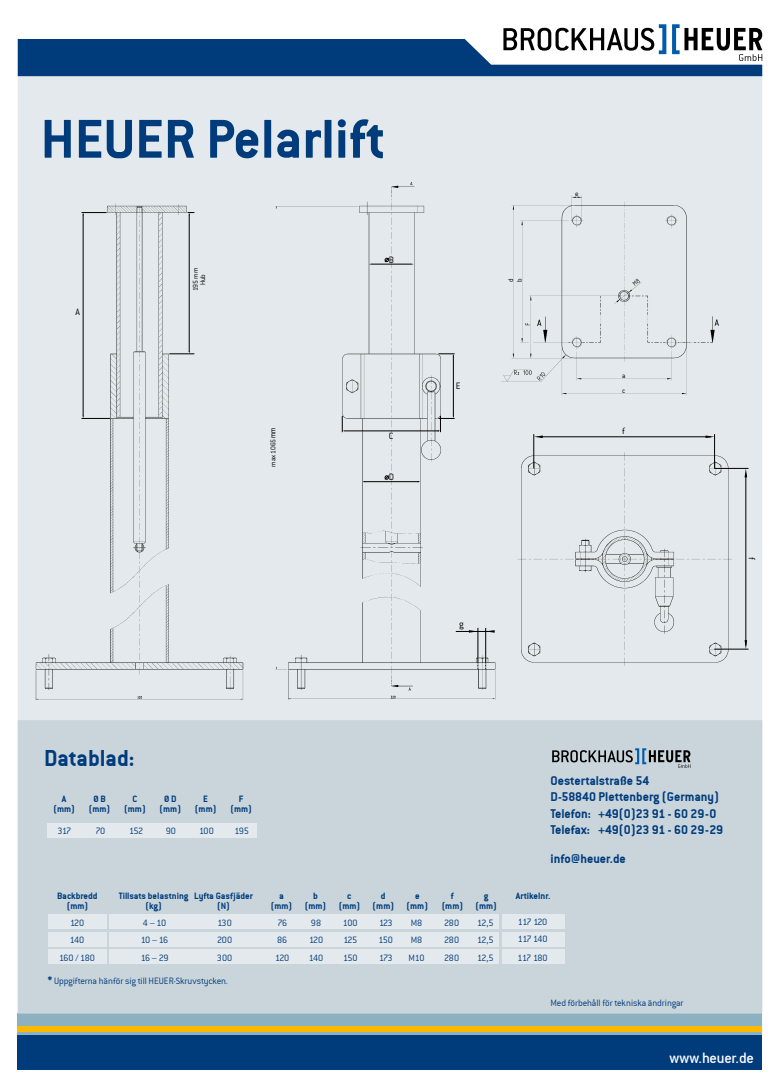
<style>
.page{position:relative;width:780px;height:1088px;background:#fff}
.page>*{position:absolute;margin:0;border:0;box-sizing:border-box;transform-origin:0 0}
.t1{font:60px "Conduit ITCTT Bold";color:#003c7c}
.t2{font:25px "Conduit ITCTT Bold";letter-spacing:-.005em;color:#003c7c}
.t3{font:16.25px "Conduit Md ITCTT Medium";letter-spacing:-.015em;color:#fff}
.t4{font:13.75px/16.5px "Conduit ITCTT Bold";color:#003c7c}
.t5{font:10px/18px "Conduit ITCTT Light";letter-spacing:-.02em;color:#003c7c}
.t6{font:10px/10px "Conduit ITCTT Bold";color:#003c7c;text-align:center}
.t7{font:10px "Conduit ITCTT Light";color:#003c7c}
.t8{font:10px "Conduit ITCTT Light";color:#000}
.t9{font:7.5px/15px "Conduit ITCTT Light";letter-spacing:-.02em;color:#000}
.s1{font-family:"Arial Narrow"}
.s2{font-family:"Conduit ITCTT Bold";font-size:11.25px}
</style>
<div class="page">
<div style="left:18px;top:75px;width:744px;height:957px;background:#e3e9ec"></div>
<div style="left:18px;top:1013px;width:744px;height:24px;background:#8cb2c2"></div>
<div style="left:18px;top:1026px;width:744px;height:5px;background:#fbba00"></div>
<div style="left:18px;top:1035px;width:744px;height:35px;background:#003c7c"></div>
<svg style="left:18px;top:24px;width:744px;height:52px"></svg>
<div style="left:18px;top:720px;width:744px;height:293px;background:#cad5db"></div>
<img style="left:35px;top:182px;width:714px;height:518px">
<img style="left:497px;top:182px;width:228px;height:231px">
<hr style="left:371px;top:264px;width:40px;height:1px;background:#000">
<hr style="left:363px;top:481px;width:56px;height:1px;background:#000">
<hr style="left:344px;top:431px;width:95px;height:1px;background:#000">
<hr style="left:453px;top:355px;width:1px;height:61px;background:#000">
<hr style="left:83px;top:214px;width:1px;height:202px;background:#000">
<hr style="left:189px;top:214px;width:1px;height:138px;background:#000">
<svg style="left:81px;top:212px;width:26px;height:3px"></svg>
<svg style="left:187px;top:212px;width:7px;height:3px"></svg>
<svg style="left:438px;top:354px;width:16px;height:2px"></svg>
<svg style="left:342px;top:416px;width:3px;height:16px"></svg>
<svg style="left:437px;top:416px;width:17px;height:16px"></svg>
<svg style="left:81px;top:416px;width:29px;height:3px"></svg>
<svg style="left:169px;top:351px;width:25px;height:4px"></svg>
<svg style="left:384px;top:258px;width:5px;height:4px"></svg>
<svg style="left:384px;top:475px;width:5px;height:5px"></svg>
<hr style="left:539px;top:436px;width:172px;height:1px;background:#000">
<hr style="left:533px;top:434px;width:1px;height:34px;background:#000">
<hr style="left:714px;top:434px;width:1px;height:34px;background:#000">
<svg style="left:705px;top:435px;width:9px;height:3px"></svg>
<svg style="left:534px;top:435px;width:8px;height:3px"></svg>
<hr style="left:456px;top:631px;width:37px;height:1px;background:#000">
<hr style="left:477px;top:628px;width:1px;height:34px;background:#000">
<hr style="left:485px;top:628px;width:1px;height:34px;background:#000">
<svg style="left:486px;top:630px;width:8px;height:3px"></svg>
<svg style="left:469px;top:630px;width:8px;height:3px"></svg>
<hr style="left:745px;top:474px;width:1px;height:171px;background:#000">
<hr style="left:714px;top:468px;width:34px;height:1px;background:#000">
<hr style="left:714px;top:649px;width:34px;height:1px;background:#000">
<svg style="left:744px;top:640px;width:3px;height:9px"></svg>
<svg style="left:744px;top:468px;width:3px;height:9px"></svg>
<div style="left:109px;top:949px;width:390px;height:15px;background:#e3e9ec"></div>
<div style="left:109px;top:932px;width:390px;height:14px;background:#e3e9ec"></div>
<div style="left:109px;top:914px;width:390px;height:15px;background:#e3e9ec"></div>
<div style="left:48px;top:914px;width:58px;height:15px;background:#e3e9ec"></div>
<div style="left:502px;top:914px;width:62px;height:15px;background:#e3e9ec"></div>
<div style="left:48px;top:932px;width:58px;height:14px;background:#e3e9ec"></div>
<div style="left:502px;top:932px;width:62px;height:14px;background:#e3e9ec"></div>
<div style="left:48px;top:949px;width:58px;height:15px;background:#e3e9ec"></div>
<div style="left:502px;top:949px;width:62px;height:15px;background:#e3e9ec"></div>
<div style="left:48px;top:823px;width:209px;height:15px;background:#e3e9ec"></div>
<svg style="left:552px;top:748px;width:138px;height:20px;background:#929da3"></svg>
<h1 class="t1" style="left:41px;top:104px;width:346px">HEUER Pelarlift</h1>
<p class="t8" style="left:75px;top:306px;width:6px">A</p>
<p class="t9" style="left:192px;top:291px;width:25px;line-height:7.5px;text-align:center;rotate:-90deg">195 mm<br>Hub</p>
<p class="t9" style="left:266px;top:467px;width:40px;rotate:-90deg">max 1065 <span class="s1">mm</span></p>
<p class="t8" style="left:389px;top:254px;width:7px">B</p>
<p class="t8" style="left:388px;top:430px;width:6px">C</p>
<p class="t8" style="left:389px;top:471px;width:7px">D</p>
<p class="t8" style="left:455px;top:380px;width:6px">E</p>
<p class="t9" style="left:506px;top:282px;width:5px;line-height:8.6px;rotate:-90deg">d b</p>
<p class="t9" style="left:575px;top:186px;width:5px">e</p>
<p class="t9" style="left:622px;top:368px;width:5px">a c</p>
<p class="t8" style="left:622px;top:425px;width:4px">f</p>
<p class="t8" style="left:459px;top:619px;width:6px">g</p>
<p class="t8" style="left:757px;top:557px;width:5px;rotate:90deg">f</p>
<h2 class="t2" style="left:44px;top:743px;width:92px">Datablad:</h2>
<p class="t6" style="left:53px;top:794px;width:23px">A (mm)</p>
<p class="t6" style="left:89px;top:794px;width:23px">ØB (mm)</p>
<p class="t6" style="left:124px;top:794px;width:23px">C (mm)</p>
<p class="t6" style="left:160px;top:794px;width:23px">Ø D (mm)</p>
<p class="t6" style="left:195px;top:794px;width:23px">E (mm)</p>
<p class="t6" style="left:230px;top:794px;width:23px">F (mm)</p>
<p class="t5" style="left:58px;top:822px;width:15px">317</p>
<p class="t5" style="left:95px;top:822px;width:11px">70</p>
<p class="t5" style="left:129px;top:822px;width:16px">152</p>
<p class="t5" style="left:166px;top:822px;width:12px">90</p>
<p class="t5" style="left:199px;top:822px;width:16px">100</p>
<p class="t5" style="left:234px;top:822px;width:16px">195</p>
<h3 class="t4" style="left:550px;top:772px;width:174px">Oestertalstraße 54<br>D-58840 Plettenberg (Germany)<br>Telefon: +49(0)23 91 - 60 29-0<br>Telefax: +49(0)23 91 - 60 29-29</h3>
<h3 class="t4" style="left:550px;top:850px;width:77px">info@heuer.de</h3>
<p class="t6" style="left:145px;top:900px;width:18px">(kg)</p>
<p class="t6" style="left:194px;top:890px;width:60px">Lyfta Gasfjäder (N)</p>
<p class="t6" style="left:271px;top:890px;width:23px">a (mm)</p>
<p class="t6" style="left:305px;top:890px;width:23px">b (mm)</p>
<p class="t6" style="left:339px;top:890px;width:23px">c (mm)</p>
<p class="t6" style="left:372px;top:890px;width:23px">d (mm)</p>
<p class="t6" style="left:406px;top:890px;width:23px">e (mm)</p>
<p class="t6" style="left:57px;top:890px;width:42px">Backbredd (mm)</p>
<p class="t6" style="left:119px;top:890px;width:71px">Tillsats belastning</p>
<p class="t6" style="left:516px;top:890px;width:36px">Artikelnr.</p>
<p class="t6" style="left:441px;top:890px;width:23px">f (mm)</p>
<p class="t6" style="left:475px;top:890px;width:23px">g (mm)</p>
<p class="t5" style="left:70px;top:913px;width:16px">120</p>
<p class="t5" style="left:143px;top:913px;width:25px">4 – 10</p>
<p class="t5" style="left:217px;top:913px;width:16px">130</p>
<p class="t5" style="left:277px;top:913px;width:11px">76</p>
<p class="t5" style="left:311px;top:913px;width:12px">98</p>
<p class="t5" style="left:343px;top:913px;width:16px">100</p>
<p class="t5" style="left:379px;top:913px;width:15px">123</p>
<p class="t5" style="left:410px;top:913px;width:13px">M8</p>
<p class="t5" style="left:444px;top:913px;width:17px">280</p>
<p class="t5" style="left:477px;top:913px;width:18px">12,5</p>
<p class="t5" style="left:518px;top:913px;width:31px">117 120</p>
<p class="t5" style="left:141px;top:930px;width:29px">10 – 16<br>16 – 29</p>
<p class="t5" style="left:70px;top:930px;width:16px">140</p>
<p class="t5" style="left:217px;top:930px;width:17px">200</p>
<p class="t5" style="left:277px;top:930px;width:12px">86</p>
<p class="t5" style="left:309px;top:930px;width:16px">120</p>
<p class="t5" style="left:343px;top:930px;width:15px">125</p>
<p class="t5" style="left:378px;top:930px;width:16px">150</p>
<p class="t5" style="left:410px;top:930px;width:13px">M8</p>
<p class="t5" style="left:444px;top:930px;width:17px">280</p>
<p class="t5" style="left:477px;top:930px;width:18px">12,5</p>
<p class="t5" style="left:518px;top:930px;width:31px">117 140</p>
<p class="t5" style="left:59px;top:948px;width:37px">160 / 180</p>
<p class="t5" style="left:217px;top:948px;width:17px">300</p>
<p class="t5" style="left:275px;top:948px;width:16px">120</p>
<p class="t5" style="left:309px;top:948px;width:16px">140</p>
<p class="t5" style="left:343px;top:948px;width:16px">150</p>
<p class="t5" style="left:379px;top:948px;width:15px">173</p>
<p class="t5" style="left:408px;top:948px;width:18px">M10</p>
<p class="t5" style="left:444px;top:948px;width:17px">280</p>
<p class="t5" style="left:477px;top:948px;width:18px">12,5</p>
<p class="t5" style="left:517px;top:949px;width:32px">117 180</p>
<p class="t7" style="left:48px;top:975px;width:181px"><span class="s2">*</span> Uppgifterna hänför sig till HEUER-Skruvstycken.</p>
<p class="t7" style="left:550px;top:998px;width:134px">Med förbehåll för tekniska ändringar</p>
<h3 class="t3" style="left:669px;top:1048px;width:86px">www.heuer.de</h3>
</div>
